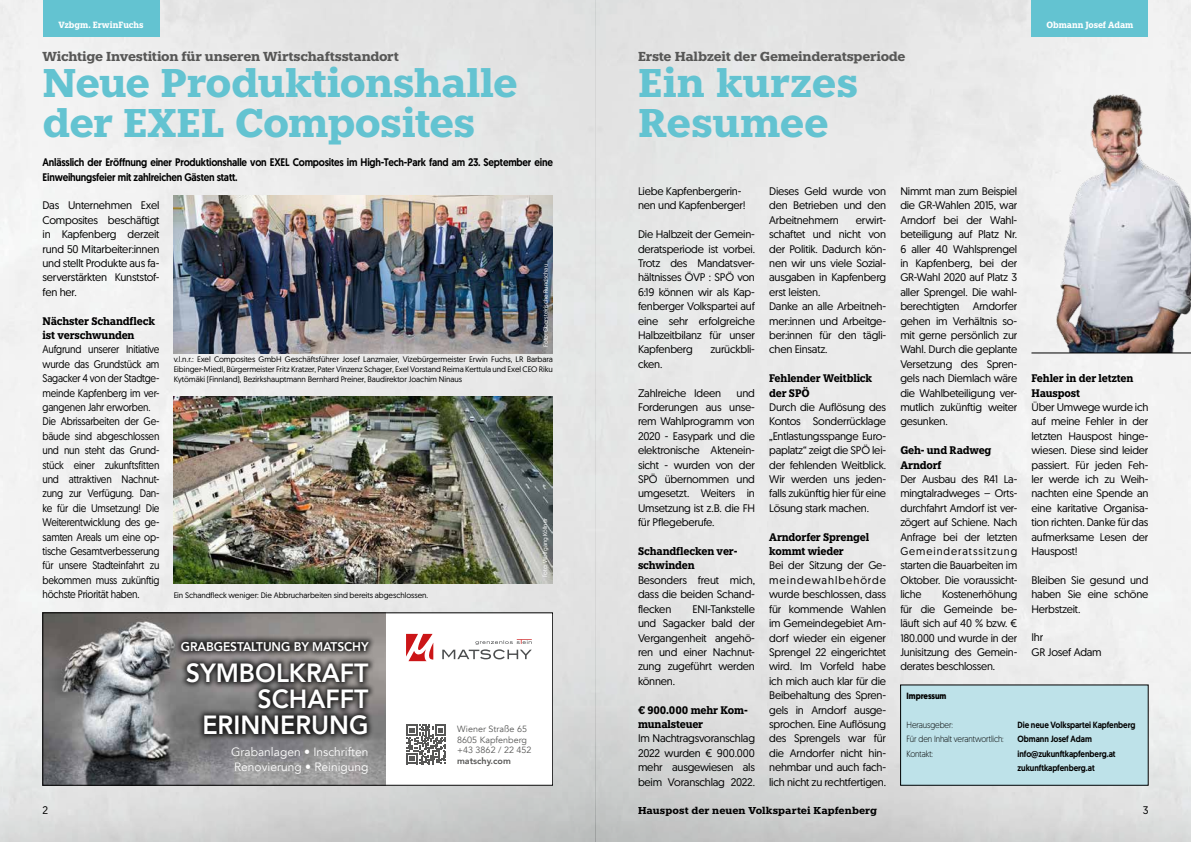
<style>
.page{position:relative;width:1191px;height:842px;background:#fff}
.page>*{position:absolute;margin:0;border:0;box-sizing:border-box;transform-origin:0 0}
.t1{font:700 40px/40px "Knile";letter-spacing:-.015em;color:#63c3d1}
.t2{font:800 26.2px/26px "Avenir";color:#fff;text-align:right;scale:.95 1}
.t3{font:700 13px "Knile";letter-spacing:-.025em;color:#575756}
.t4{font:800 12.6px "Avenir";letter-spacing:-.01em;color:#fff;scale:.95 1}
.t5{font:12px/14.4px "Avenir";color:#fff}
.t6{font:11px/14.4px "Geomanist";letter-spacing:-.02em;color:#000;text-align:justify}
.t7{font:11px/14.4px "Geomanist";letter-spacing:-.02em;color:#000;scale:.9 1}
.t8{font:700 11px/14.4px "Knile";letter-spacing:-.02em;color:#000;scale:.9 1}
.t9{font:500 11px/14.4px "Geomanist";letter-spacing:-.02em;color:#000;scale:.9 1}
.t10{font:700 10px "Knile";letter-spacing:.005em;color:#000}
.t11{font:500 9px/14.4px "Geomanist";letter-spacing:-.005em;color:#000;scale:.9 1}
.t12{font:300 9px "Geomanist";letter-spacing:-.01em;color:#000;scale:.9 1}
.t13{font:9px/10.8px "Avenir";color:#575756}
.t14{font:700 9px "Knile";letter-spacing:-.005em;color:#fff;scale:.9 1}
.t15{font:800 9px "Avenir";color:#575756}
.t16{font:700 9px "Geomanist";letter-spacing:-.005em;color:#000;scale:.9 1}
.t17{font:8px/9.6px "Geomanist";letter-spacing:-.005em;color:#000;text-align:justify}
.t18{font:6px "Geomanist";color:#fff}
</style>
<div class="page">
<img style="left:0;top:0;width:1191px;height:842px">
<img style="left:174px;top:195px;width:379px;height:158px">
<img style="left:1031px;top:54px;width:160px;height:298px">
<div style="left:1031px;top:0;width:117px;height:37px;background:#63c3d1"></div>
<div style="left:43px;top:0;width:116px;height:37px;background:#63c3d1"></div>
<hr style="left:1031px;top:352px;width:160px;height:1px;background:#000">
<div style="left:900px;top:685px;width:248px;height:100px;background:#bee2e9"></div>
<img style="left:174px;top:397px;width:379px;height:187px">
<div style="left:43px;top:613px;width:510px;height:172px;background:#fff"></div>
<img style="left:45px;top:615px;width:340px;height:168px">
<div style="left:175px;top:635px;width:200px;height:107px;background:#000;opacity:.75"></div>
<svg style="left:406px;top:634px;width:27px;height:27px"></svg>
<svg style="left:442px;top:639px;width:89px;height:20px"></svg>
<svg style="left:406px;top:724px;width:40px;height:40px"></svg>
<p class="t14" style="left:58px;top:19px;width:96px">Vzbgm. ErwinFuchs</p>
<p class="t3" style="left:43px;top:48px;width:358px">Wichtige Investition für unseren Wirtschaftsstandort</p>
<h1 class="t1" style="left:43px;top:63px;width:477px">Neue Produktionshalle der EXEL Composites</h1>
<p class="t9" style="left:43px;top:155px;width:568px">Anlässlich der Eröffnung einer Produktionshalle von EXEL Composites im High-Tech-Park fand am 23. September eine<br>Einweihungsfeier mit zahlreichen Gästen statt.</p>
<p class="t6" style="left:43px;top:198px;width:118px">Das Unternehmen Exel Composites beschäftigt in Kapfenberg derzeit rund 50 Mitarbeiter:innen und stellt Produkte aus fa&shy;serverstärkten Kunststof&shy;fen her.</p>
<p class="t8" style="left:43px;top:314px;width:126px">Nächster Schandfleck ist verschwunden</p>
<p class="t7" style="left:43px;top:342px;width:131px">Aufgrund unserer Initiative wurde das Grundstück am<br>Sagacker 4 von der Stadtge&shy;meinde Kapfenberg im ver&shy;gangenen Jahr erworben.<br>Die Abrissarbeiten der Ge&shy;bäude sind abgeschlossen und nun steht das Grund&shy;stück einer zukunftsfitten und attraktiven Nachnut&shy;zung zur Verfügung. Dan&shy;ke für die Umsetzung! Die<br>Weiterentwicklung des ge&shy;samten Areals um eine op&shy;tische Gesamtverbesserung für unsere Stadteinfahrt zu bekommen muss zukünftig höchste Priorität haben.</p>
<p class="t18" style="left:542px;top:347px;width:84px;rotate:-90deg">Foto: Obersteirische Rundschau</p>
<p class="t17" style="left:174px;top:354px;width:381px">v.l.n.r.: Exel Composites GmbH Geschäftsführer Josef Lanzmaier, Vizebürgermeister Erwin Fuchs, LR Barbara Eibinger-Miedl, Bürgermeister Fritz Kratzer, Pater Vinzenz Schager, Exel Vorstand Reima Kerttula und Exel CEO Riku Kytömäki (Finnland), Bezirkshauptmann Bernhard Preiner, Baudirektor Joachim Ninaus</p>
<p class="t17" style="left:174px;top:590px;width:256px">Ein Schandfleck weniger: Die Abbrucharbeiten sind bereits abgeschlossen.</p>
<p class="t18" style="left:541px;top:577px;width:61px;rotate:-90deg">Foto: Wolfgang Köllner</p>
<p class="t4" style="left:181px;top:636px;width:199px">GRABGESTALTUNG BY MATSCHY</p>
<h2 class="t2" style="left:186px;top:660px;width:194px">SYMBOLKRAFT<br>SCHAFFT<br>ERINNERUNG</h2>
<p class="t5" style="left:231px;top:745px;width:139px">Grabanlagen • Inschriften<br>Renovierung • Reinigung</p>
<p class="t13" style="left:457px;top:723px;width:76px">Wiener Straße 65<br>8605 Kapfenberg +43 3862 / 22 452</p>
<p class="t15" style="left:457px;top:754px;width:55px">matschy.com</p>
<p class="t3" style="left:638px;top:48px;width:269px">Erste Halbzeit der Gemeinderatsperiode</p>
<h1 class="t1" style="left:638px;top:63px;width:222px">Ein kurzes<br>Resumee</h1>
<p class="t14" style="left:1046px;top:19px;width:98px">Obmann Josef Adam</p>
<p class="t6" style="left:638px;top:184px;width:109px">Liebe Kapfenbergerin&shy;nen und Kapfenberger!</p>
<p class="t6" style="left:638px;top:227px;width:118px">Die Halbzeit der Gemein&shy;deratsperiode ist vorbei.<br>Trotz des Mandatsver&shy;hältnisses ÖVP : SPÖ von 6:19 können wir als Kap&shy;fenberger Volkspartei auf eine sehr erfolgreiche Halbzeitbilanz für unser Kapfenberg</p>
<p class="t6" style="left:710px;top:342px;width:46px">zurückbli-</p>
<p class="t6" style="left:638px;top:356px;width:26px">cken.</p>
<p class="t6" style="left:638px;top:385px;width:85px">Zahlreiche Ideen</p>
<p class="t6" style="left:638px;top:385px;width:118px;text-indent:99px">und Forderungen aus unse&shy;rem Wahlprogramm von 2020 - Easypark und die elektronische Aktenein&shy;sicht - wurden von der SPÖ übernommen und umgesetzt. Weiters in Umsetzung ist z.B. die FH für Pflegeberufe.</p>
<p class="t8" style="left:638px;top:544px;width:112px">Schandflecken ver&shy;schwinden</p>
<p class="t6" style="left:638px;top:572px;width:118px">Besonders freut mich, dass die beiden Schand&shy;flecken</p>
<p class="t6" style="left:638px;top:601px;width:118px;text-indent:55px">ENI-Tankstelle und Sagacker bald der Vergangenheit angehö&shy;ren und einer Nachnut&shy;zung zugeführt werden können.</p>
<p class="t8" style="left:638px;top:702px;width:123px">€ 900.000 mehr Kom&shy;munalsteuer</p>
<p class="t6" style="left:638px;top:731px;width:118px">Im Nachtragsvoranschlag 2022 wurden € 900.000 mehr ausgewiesen als beim Voranschlag 2022.</p>
<p class="t6" style="left:769px;top:184px;width:118px">Dieses Geld wurde von den Betrieben und den Arbeitnehmern</p>
<p class="t6" style="left:769px;top:212px;width:118px;text-align:left;text-indent:87px">erwirt&shy;schaftet und nicht von der Politik. Dadurch kön&shy;nen wir uns viele Sozial&shy;ausgaben in Kapfenberg erst leisten.<br>Danke an alle Arbeitneh&shy;mer:innen und Arbeitge&shy;ber:innen für den tägli&shy;chen Einsatz.</p>
<p class="t8" style="left:769px;top:371px;width:116px">Fehlender Weitblick der SPÖ</p>
<p class="t6" style="left:769px;top:400px;width:118px">Durch die Auflösung des Kontos Sonderrücklage „Entlastungsspange Euro&shy;paplatz“ zeigt die SPÖ lei&shy;der fehlenden Weitblick.<br>Wir werden uns jeden&shy;falls zukünftig hier für eine Lösung stark machen.</p>
<p class="t8" style="left:769px;top:530px;width:113px">Arndorfer Sprengel kommt wieder</p>
<p class="t6" style="left:769px;top:558px;width:118px">Bei der Sitzung der Ge&shy;meindewahlbehörde wurde beschlossen, dass für kommende Wahlen im Gemeindegebiet Arn&shy;dorf wieder ein eigener Sprengel 22 eingerichtet wird. Im Vorfeld habe ich mich auch klar für die Beibehaltung des Spren&shy;gels in Arndorf ausge&shy;sprochen. Eine Auflösung des Sprengels war für die Arndorfer nicht hin&shy;nehmbar und auch fach&shy;lich nicht zu rechtfertigen.</p>
<p class="t6" style="left:900px;top:184px;width:118px">Nimmt man zum Beispiel die GR-Wahlen 2015, war Arndorf bei der Wahl&shy;beteiligung auf Platz Nr.<br>6 aller 40 Wahlsprengel in Kapfenberg, bei der GR-Wahl 2020 auf Platz 3 aller Sprengel. Die wahl&shy;berechtigten Arndorfer gehen im Verhältnis so&shy;mit gerne persönlich zur Wahl. Durch die geplante Versetzung des Spren&shy;gels nach Diemlach wäre die Wahlbeteiligung ver&shy;mutlich zukünftig weiter gesunken.</p>
<p class="t8" style="left:900px;top:443px;width:103px">Geh- und Radweg<br>Arndorf</p>
<p class="t6" style="left:900px;top:472px;width:118px">Der Ausbau des R41 La&shy;mingtalradweges – Orts&shy;durchfahrt Arndorf ist ver&shy;zögert auf Schiene. Nach Anfrage bei der letzten Gemeinderatssitzung starten die Bauarbeiten im Oktober. Die voraussicht&shy;liche</p>
<p class="t6" style="left:900px;top:587px;width:118px;text-indent:42px">Kostenerhöhung für die Gemeinde be&shy;läuft sich auf 40 % bzw. € 180.000 und wurde in der Junisitzung des Gemein&shy;derates beschlossen.</p>
<p class="t8" style="left:1031px;top:371px;width:115px">Fehler in der letzten<br>Hauspost</p>
<p class="t6" style="left:1031px;top:400px;width:118px">Über Umwege wurde ich auf meine Fehler in der letzten Hauspost hinge&shy;wiesen. Diese sind leider passiert. Für jeden Feh&shy;ler werde ich zu Weih&shy;nachten eine Spende an eine karitative Organisa&shy;tion richten. Danke für das aufmerksame Lesen der Hauspost!</p>
<p class="t6" style="left:1031px;top:572px;width:118px">Bleiben Sie gesund und haben Sie eine schöne Herbstzeit.</p>
<p class="t6" style="left:1031px;top:630px;width:72px">Ihr<br>GR Josef Adam</p>
<p class="t16" style="left:906px;top:690px;width:46px">Impressum</p>
<p class="t12" style="left:906px;top:719px;width:53px">Herausgeber:</p>
<p class="t11" style="left:1017px;top:717px;width:132px">Die neue Volkspartei Kapfenberg</p>
<p class="t12" style="left:906px;top:733px;width:110px">Für den Inhalt verantwortlich:</p>
<p class="t11" style="left:1017px;top:732px;width:84px">Obmann Josef Adam</p>
<p class="t12" style="left:906px;top:748px;width:31px">Kontakt:</p>
<p class="t11" style="left:1017px;top:746px;width:110px">info@zukunftkapfenberg.at zukunftkapfenberg.at</p>
<p class="t6" style="left:43px;top:803px;width:7px">2</p>
<p class="t10" style="left:638px;top:804px;width:241px">Hauspost der neuen Volkspartei Kapfenberg</p>
<p class="t6" style="left:1142px;top:803px;width:7px">3</p>
</div>
